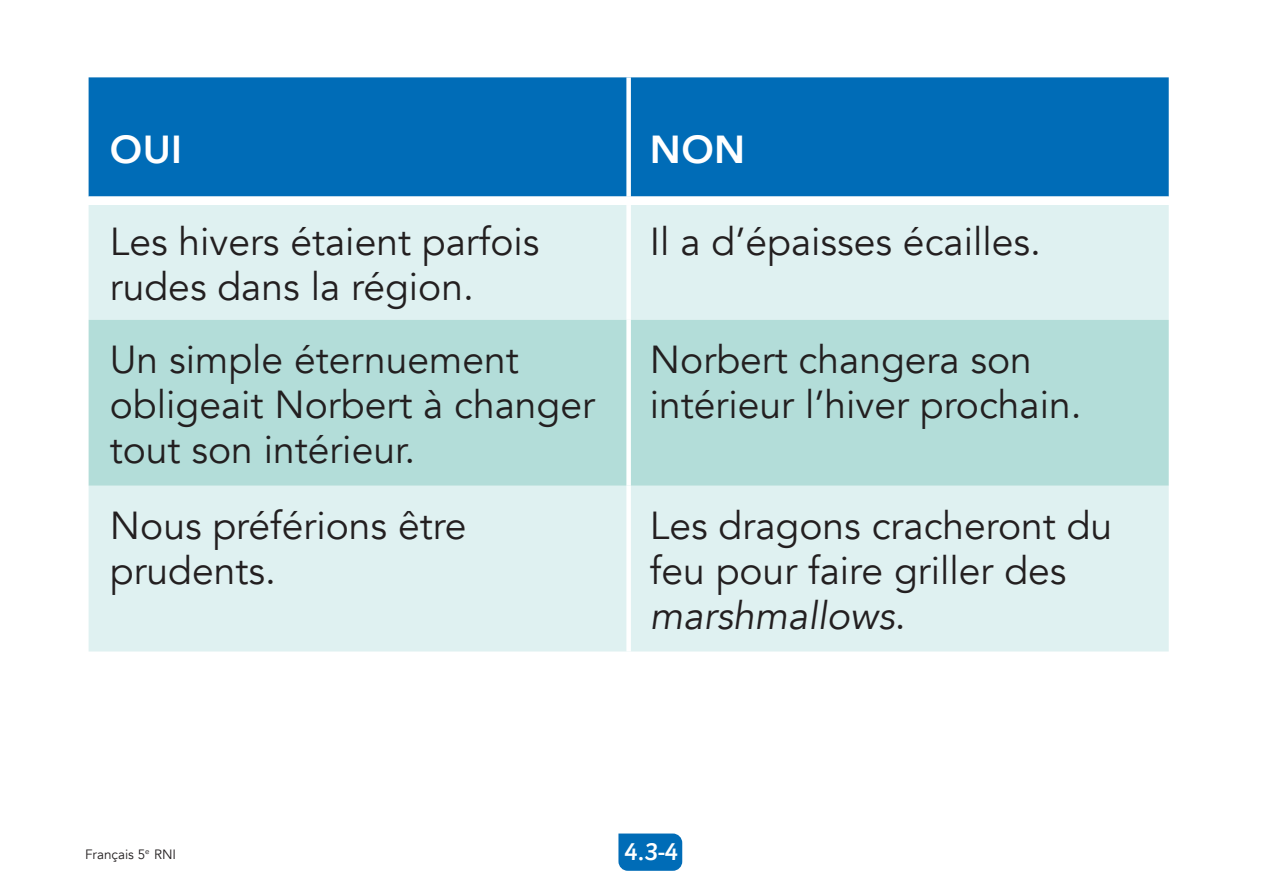
<style>
.page{position:relative;width:1263px;height:893px;background:#fff}
.page>*{position:absolute;margin:0;border:0;box-sizing:border-box;transform-origin:0 0}
.t1{font:39px/45px "Avenir";color:#231f20}
.t2{font:800 39px "Avenir";letter-spacing:.01em;color:#fff}
.t3{font:500 27px "Sassoon Primary W01";color:#fff}
.t4{font:13.5px "Avenir";color:#231f20}
.s1{font-style:italic}
</style>
<div class="page">
<svg style="left:618px;top:833px;width:64px;height:38px;background:#0c73ba"></svg>
<div style="left:89px;top:77px;width:1080px;height:119px;background:#006cb7"></div>
<svg style="left:89px;top:196px;width:1080px;height:1px"></svg>
<div style="left:89px;top:205px;width:1080px;height:446px;background:#dff1f1"></div>
<div style="left:89px;top:320px;width:1080px;height:166px;background:#b3ddd9"></div>
<div style="left:626px;top:77px;width:5px;height:120px;background:#fff"></div>
<div style="left:626px;top:205px;width:5px;height:115px;background:#fff"></div>
<div style="left:626px;top:486px;width:5px;height:165px;background:#fff"></div>
<div style="left:626px;top:320px;width:5px;height:166px;background:#fff"></div>
<p class="t2" style="left:110px;top:119px;width:74px">OUI</p>
<p class="t2" style="left:650px;top:119px;width:97px">NON</p>
<p class="t1" style="left:110px;top:220px;width:431px">Les hivers étaient parfois rudes dans la région.</p>
<p class="t1" style="left:650px;top:220px;width:392px">Il a d’épaisses écailles.</p>
<p class="t1" style="left:110px;top:338px;width:487px">Un simple éternuement obligeait Norbert à changer tout son intérieur.</p>
<p class="t1" style="left:650px;top:338px;width:433px">Norbert changera son intérieur l’hiver prochain.</p>
<p class="t1" style="left:110px;top:504px;width:358px">Nous préférions être prudents.</p>
<p class="t1" style="left:650px;top:504px;width:464px">Les dragons cracheront du feu pour faire griller des <span class="s1">marshmallows</span>.</p>
<p class="t4" style="left:85px;top:846px;width:93px">Français 5<sup>e</sup> RNI</p>
<p class="t3" style="left:624px;top:837px;width:55px">4.3-4</p>
</div>
